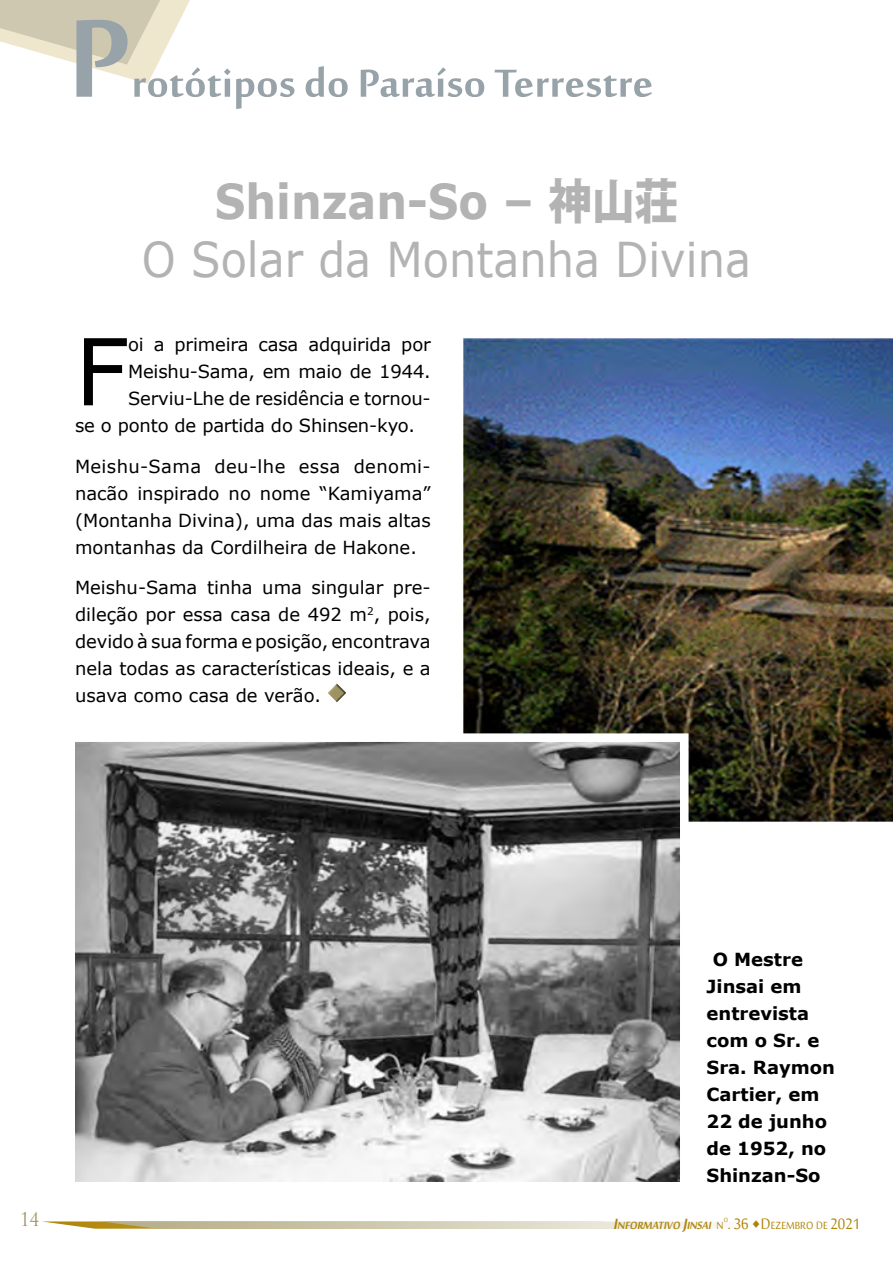
<style>
.page{position:relative;width:893px;height:1263px;background:#fff}
.page>*{position:absolute;margin:0;border:0;box-sizing:border-box;transform-origin:0 0}
.Jinsai_page{font:700 153px "Sakkal Majalla";color:#97a2a9}
.Jinsai_texto{font:92.25px "Verdana";color:#000}
.Jinsai_page-2{font:700 54px "Sakkal Majalla";color:#97a2a9}
.t1{font:700 53.7px "Sakkal Majalla";color:#ae8405;scale:.9 1}
.Jinsai_titulo{font:48px "Verdana";color:#b3b3b3;scale:.9 1}
.Jinsai_titulo-2{font:700 48px "Verdana";color:#b3b3b3;scale:.9 1}
.t2{font:20.55px "Sakkal Majalla";color:#ae8405;scale:.9 1}
.t3{font:18.45px "Trajan Pro";color:#9d9261;scale:.9 1}
.Jinsai_texto-2{font:18px/27px "Verdana";letter-spacing:-.01em;color:#000;text-align:justify}
.jinsai_legenda{font:700 18px/27px "Verdana";color:#000}
.t4{font:italic 700 14.4px "Sakkal Majalla";color:#ae8405;scale:.9 1}
.t5{font:14.4px "Sakkal Majalla";color:#ae8405;scale:.9 1}
.t6{font:8.4px "Sakkal Majalla";color:#ae8405;scale:.9 1}
.s1{font-family:"Koz Go Pro";font-weight:800}
.s2{font-size:20.55px}
.s3{font-weight:400;font-style:normal}
</style>
<div class="page">
<svg style="left:42px;top:1221px;width:674px;height:8px;background:#d5ccae"></svg>
<svg style="left:0;top:0;width:190px;height:84px"></svg>
<img style="left:462px;top:338px;width:431px;height:484px">
<img style="left:76px;top:743px;width:602px;height:437px">
<div style="left:66px;top:733px;width:622px;height:457px;border:9px solid #fff"></div>
<svg style="left:327px;top:683px;width:19px;height:20px"></svg>
<p class="Jinsai_page" style="left:68px;top:-26px;width:65px">P</p>
<p class="Jinsai_page-2" style="left:131px;top:53px;width:523px">rotótipos do Paraíso Terrestre</p>
<p class="Jinsai_titulo-2" style="left:215px;top:167px;width:516px">Shinzan-So – <span class="s1">神山荘</span></p>
<p class="Jinsai_titulo" style="left:142px;top:227px;width:678px">O Solar da Montanha Divina</p>
<p class="Jinsai_texto" style="left:75px;top:308px;width:55px">F</p>
<p class="Jinsai_texto-2" style="left:128px;top:331px;width:304px">oi a primeira casa adquirida por</p>
<p class="Jinsai_texto-2" style="left:128px;top:358px;width:304px">Meishu-Sama, em maio de 1944.</p>
<p class="Jinsai_texto-2" style="left:128px;top:385px;width:304px">Serviu-Lhe de residência e tornou-</p>
<p class="Jinsai_texto-2" style="left:75px;top:412px;width:342px">se o ponto de partida do Shinsen-kyo.</p>
<p class="Jinsai_texto-2" style="left:75px;top:453px;width:357px">Meishu-Sama deu-lhe essa denomi&shy;nacão inspirado no nome “Kamiyama” (Montanha Divina), uma das mais altas montanhas da Cordilheira de Hakone.</p>
<p class="Jinsai_texto-2" style="left:75px;top:574px;width:357px">Meishu-Sama tinha uma singular pre&shy;dileção por essa casa de 492 m<sup>2</sup>, pois, devido à sua forma e posição, encontrava nela todas as características ideais, e a usava como casa de verão.</p>
<p class="jinsai_legenda" style="left:706px;top:946px;width:130px;text-indent:6px">O Mestre<br>Jinsai em entrevista com o Sr. e<br>Sra. Raymon<br>Cartier, em<br>22 de junho de 1952, no<br>Shinzan-So</p>
<p class="t3" style="left:20px;top:1207px;width:23px">14</p>
<p class="t2" style="left:728px;top:1213px;width:25px">. 36</p>
<h3 class="t1" style="left:751px;top:1183px;width:12px">.</h3>
<p class="t5" style="left:761px;top:1218px;width:112px"><span class="s2">D</span>ezembro de <span class="s2">2021</span></p>
<p class="t4" style="left:613px;top:1218px;width:124px"><span class="s2">I</span> nformativo <span class="s2">J</span>insai <span class="s3">n</span></p>
<p class="t6" style="left:724px;top:1216px;width:6px">o</p>
</div>
